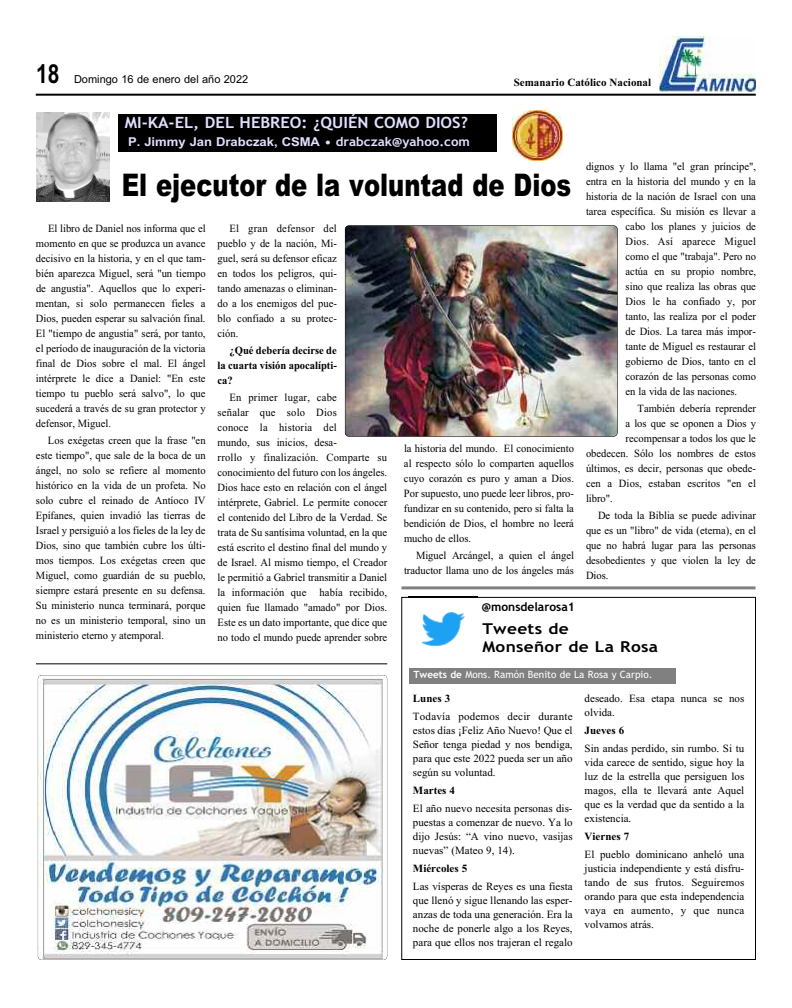
<style>
.page{position:relative;width:792px;height:1008px;background:#fff}
.page>*{position:absolute;margin:0;border:0;box-sizing:border-box;transform-origin:0 0}
.t1{font:900 31.2px "Arial";color:#000;scale:.78 1}
.t2{font:700 26.2px "Arial";color:#000;scale:.8 1}
.t3{font:700 15.6px "Trebuchet MS";color:#e0e0ff;scale:1.07 1}
.t4{font:700 15px/18px "Trebuchet MS";letter-spacing:.015em;color:#000;scale:1.15 1}
.t5{font:700 12.2px "Arial";color:#e0e0ff;scale:1.07 1}
.t6{font:700 12px "Trebuchet MS";color:#000}
.t7{font:11px/15px "Times New Roman";color:#000;text-align:justify;scale:.96 1}
.t8{font:11px/14px "Times New Roman";color:#000;text-align:justify}
.t9{font:700 11px "Times New Roman";color:#000}
.t10{font:700 11px/15px "Times New Roman";color:#000;text-align:justify;scale:.96 1}
.t11{font:11px "Arial";color:#000}
.t12{font:11px "Times New Roman";letter-spacing:.02em;color:#000;scale:.96 1}
.t13{font:10px "Trebuchet MS";color:#fff}
.s1{font-family:"Trebuchet MS";font-size:12.4px}
.s2{font-weight:700}
</style>
<div class="page">
<hr style="left:36px;top:94px;width:720px;height:2px;background:#000">
<hr style="left:402px;top:586px;width:354px;height:3px;background:#808080">
<img style="left:659px;top:36px;width:97px;height:56px">
<div style="left:401px;top:597px;width:355px;height:363px;border:1px solid #000"></div>
<div style="left:410px;top:668px;width:266px;height:15px;background:#808080"></div>
<div style="left:118px;top:114px;width:378px;height:37px;background:#000"></div>
<img style="left:513px;top:111px;width:50px;height:49px">
<img style="left:36px;top:113px;width:73px;height:89px">
<img style="left:345px;top:226px;width:272px;height:210px;border-radius:4px">
<div style="left:345px;top:225px;width:273px;height:212px;border:1px solid #000;border-radius:4px"></div>
<img style="left:408px;top:597px;width:70px;height:49px">
<img style="left:38px;top:675px;width:349px;height:285px">
<hr style="left:36px;top:663px;width:351px;height:1px;background:#000">
<h2 class="t2" style="left:36px;top:58px;width:31px">18</h2>
<p class="t11" style="left:74px;top:72px;width:176px">Domingo 16 de enero del año 2022</p>
<p class="t9" style="left:514px;top:76px;width:139px">Semanario Católico Nacional</p>
<h3 class="t3" style="left:125px;top:114px;width:322px">MI-KA-EL, DEL HEBREO: ¿QUIÉN COMO DIOS?</h3>
<p class="t5" style="left:128px;top:135px;width:321px">P. Jimmy Jan Drabczak, CSMA <span class="s1">• drabczak@yahoo.com</span></p>
<h1 class="t1" style="left:122px;top:167px;width:578px">El ejecutor de la voluntad de Dios</h1>
<p class="t7" style="left:586px;top:158px;width:179px">dignos y lo llama "el gran príncipe",</p>
<p class="t7" style="left:586px;top:173px;width:179px">entra en la historia del mundo y en la</p>
<p class="t7" style="left:586px;top:188px;width:179px">historia de la nación de Israel con una</p>
<p class="t7" style="left:586px;top:203px;width:179px">tarea específica. Su misión es llevar a</p>
<p class="t7" style="left:626px;top:218px;width:137px">cabo los planes y juicios de</p>
<p class="t12" style="left:626px;top:234px;width:137px">Dios. Así aparece Miguel</p>
<p class="t7" style="left:626px;top:248px;width:137px">como el que "trabaja". Pero no</p>
<p class="t7" style="left:626px;top:263px;width:137px">actúa en su propio nombre,</p>
<p class="t7" style="left:626px;top:278px;width:137px">sino que realiza las obras que</p>
<p class="t7" style="left:626px;top:293px;width:137px">Dios le ha confiado y, por</p>
<p class="t7" style="left:626px;top:308px;width:137px">tanto, las realiza por el poder</p>
<p class="t7" style="left:626px;top:323px;width:137px">de Dios. La tarea más impor-</p>
<p class="t7" style="left:626px;top:338px;width:137px">tante de Miguel es restaurar el</p>
<p class="t7" style="left:626px;top:353px;width:137px">gobierno de Dios, tanto en el</p>
<p class="t7" style="left:626px;top:368px;width:137px">corazón de las personas como</p>
<p class="t7" style="left:626px;top:383px;width:118px">en la vida de las naciones.</p>
<p class="t7" style="left:638px;top:400px;width:125px">También debería reprender</p>
<p class="t7" style="left:626px;top:415px;width:137px">a los que se oponen a Dios y</p>
<p class="t7" style="left:626px;top:430px;width:137px">recompensar a todos los que le</p>
<p class="t7" style="left:586px;top:445px;width:179px">obedecen. Sólo los nombres de estos</p>
<p class="t7" style="left:586px;top:460px;width:179px">últimos, es decir, personas que obede-</p>
<p class="t7" style="left:586px;top:475px;width:179px">cen a Dios, estaban escritos "en el</p>
<p class="t7" style="left:586px;top:490px;width:30px">libro".</p>
<p class="t7" style="left:586px;top:507px;width:179px;text-indent:12px">De toda la Biblia se puede adivinar que es un "libro" de vida (eterna), en el que no habrá lugar para las personas desobedientes y que violen la ley de Dios.</p>
<p class="t7" style="left:36px;top:220px;width:178px;text-indent:12px">El libro de Daniel nos informa que el momento en que se produzca un avance decisivo en la historia, y en el que tam&shy;bién aparezca Miguel, será "un tiempo de angustia". Aquellos que lo experi&shy;mentan, si solo permanecen fieles a Dios, pueden esperar su salvación final.<br>El "tiempo de angustia" será, por tanto, el período de inauguración de la victoria final de Dios sobre el mal. El ángel intérprete le dice a Daniel: "En este tiempo tu pueblo será salvo", lo que sucederá a través de su gran protector y defensor, Miguel.</p>
<p class="t7" style="left:36px;top:432px;width:178px;text-indent:12px">Los exégetas creen que la frase "en este tiempo", que sale de la boca de un ángel, no solo se refiere al momento histórico en la vida de un profeta. No solo cubre el reinado de Antíoco IV Epífanes, quien invadió las tierras de Israel y persiguió a los fieles de la ley de Dios, sino que también cubre los últi&shy;mos tiempos. Los exégetas creen que Miguel, como guardián de su pueblo, siempre estará presente en su defensa.<br>Su ministerio nunca terminará, porque no es un ministerio temporal, sino un ministerio eterno y atemporal.</p>
<p class="t7" style="left:218px;top:220px;width:126px;text-indent:12px">El gran defensor del pueblo y de la nación, Mi&shy;guel, será su defensor eficaz en todos los peligros, qui&shy;tando amenazas o eliminan&shy;do a los enemigos del pue&shy;blo confiado a su protec&shy;ción.</p>
<p class="t10" style="left:218px;top:342px;width:126px;text-indent:12px">¿Qué debería decirse de la cuarta visión apocalípti&shy;ca?</p>
<p class="t7" style="left:218px;top:389px;width:178px;text-align:left;text-indent:12px">En primer lugar, cabe<br>señalar que solo Dios<br>conoce la historia del<br>mundo, sus inicios, desa-<br>rrollo y finalización. Comparte su conocimiento del futuro con los ángeles.<br>Dios hace esto en relación con el ángel intérprete, Gabriel. Le permite conocer el contenido del Libro de la Verdad. Se trata de Su santísima voluntad, en la que está escrito el destino final del mundo y de Israel. Al mismo tiempo, el Creador le permitió a Gabriel transmitir a Daniel la información que había recibido, quien fue llamado "amado" por Dios.<br>Este es un dato importante, que dice que no todo el mundo puede aprender sobre</p>
<p class="t7" style="left:404px;top:441px;width:179px">la historia del mundo. El conocimiento al respecto sólo lo comparten aquellos cuyo corazón es puro y aman a Dios.<br>Por supuesto, uno puede leer libros, pro&shy;fundizar en su contenido, pero si falta la bendición de Dios, el hombre no leerá mucho de ellos.</p>
<p class="t7" style="left:404px;top:548px;width:179px;text-align:right">Miguel Arcángel, a quien el ángel traductor llama uno de los ángeles más</p>
<p class="t6" style="left:482px;top:600px;width:94px">@monsdelarosa1</p>
<h3 class="t4" style="left:482px;top:620px;width:154px">Tweets de<br>Monseñor de La Rosa</h3>
<p class="t13" style="left:413px;top:669px;width:241px"><span class="s2">Tweets de</span> Mons. Ramón Benito de La Rosa y Carpio.</p>
<p class="t9" style="left:413px;top:692px;width:39px">Lunes 3</p>
<p class="t8" style="left:413px;top:709px;width:161px">Todavía podemos decir durante estos días ¡Feliz Año Nuevo! Que el Señor tenga piedad y nos bendiga, para que este 2022 pueda ser un año según su voluntad.</p>
<p class="t9" style="left:413px;top:784px;width:44px">Martes 4</p>
<p class="t8" style="left:413px;top:801px;width:161px">El año nuevo necesita personas dis&shy;puestas a comenzar de nuevo. Ya lo dijo Jesús: “A vino nuevo, vasijas nuevas” (Mateo 9, 14).</p>
<p class="t9" style="left:413px;top:862px;width:56px">Miércoles 5</p>
<p class="t8" style="left:413px;top:879px;width:161px">Las vísperas de Reyes es una fiesta que llenó y sigue llenando las esper&shy;anzas de toda una generación. Era la noche de ponerle algo a los Reyes, para que ellos nos trajeran el regalo</p>
<p class="t8" style="left:585px;top:691px;width:161px">deseado. Esa etapa nunca se nos olvida.</p>
<p class="t9" style="left:585px;top:724px;width:41px">Jueves 6</p>
<p class="t8" style="left:585px;top:741px;width:161px">Sin andas perdido, sin rumbo. Si tu vida carece de sentido, sigue hoy la luz de la estrella que persiguen los magos, ella te llevará ante Aquel que es la verdad que da sentido a la existencia.</p>
<p class="t9" style="left:585px;top:830px;width:46px">Viernes 7</p>
<p class="t8" style="left:585px;top:847px;width:161px">El pueblo dominicano anheló una justicia independiente y está disfru&shy;tando de sus frutos. Seguiremos orando para que esta independencia vaya en aumento, y que nunca volvamos atrás.</p>
</div>
